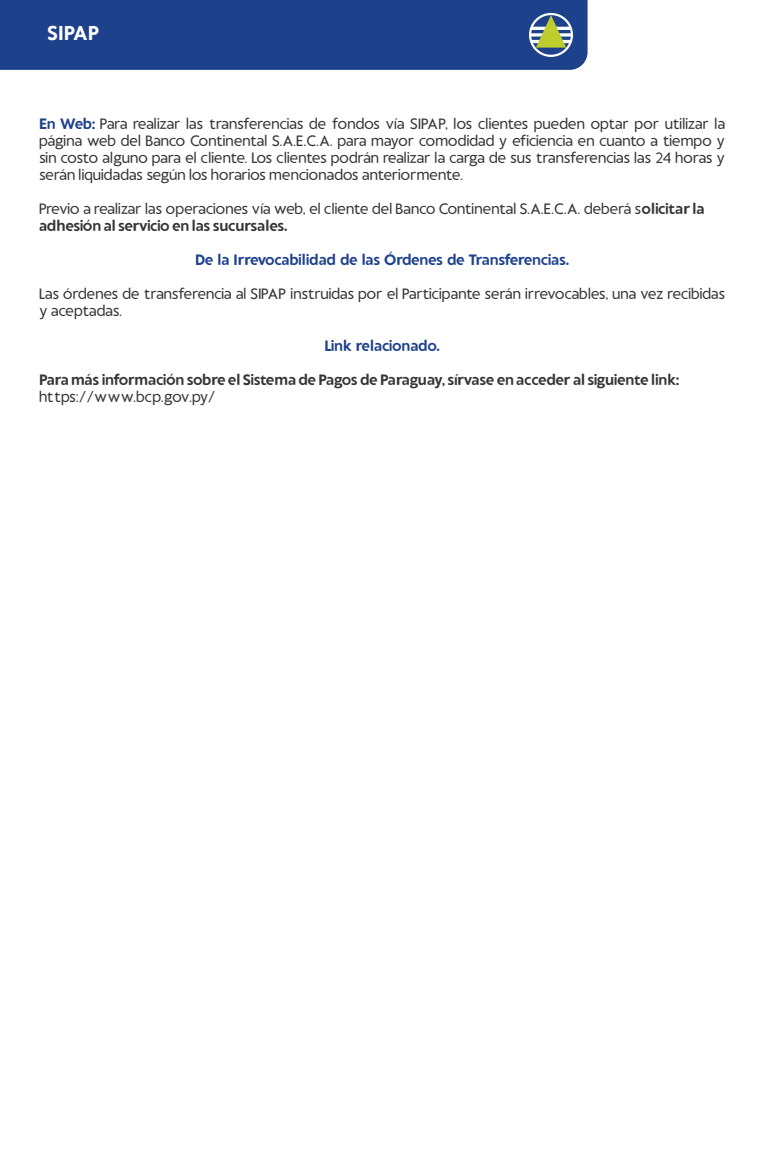
<style>
.page{position:relative;width:765px;height:1170px;background:#fff}
.page>*{position:absolute;margin:0;border:0;box-sizing:border-box;transform-origin:0 0}
.t1{font:700 20px "Conti Sans";color:#fefefe}
.t2{font:15px/17.1px "Conti Sans";letter-spacing:-.025em;color:#373435}
.t3{font:700 15px "Conti Sans";letter-spacing:-.025em;color:#373435}
.t4{font:700 15px "Conti Sans";letter-spacing:-.02em;color:#1e418c}
.s1{font-weight:700;color:#1e418c}
.s2{font-weight:700}
</style>
<div class="page">
<div style="left:0;top:0;width:588px;height:70px;background:#1e418c"></div>
<div style="left:529px;top:13px;width:44px;height:44px;background:#fefefe;border-radius:50%"></div>
<svg style="left:531px;top:15px;width:40px;height:40px"></svg>
<h1 class="t1" style="left:47px;top:25px;width:53px">SIPAP</h1>
<p class="t2" style="left:39px;top:116px;width:688px;text-align:justify"><span class="s1">En Web:</span> Para realizar las transferencias de fondos vía SIPAP, los clientes pueden optar por utilizar la página web del Banco Continental S.A.E.C.A. para mayor comodidad y eficiencia en cuanto a tiempo y sin costo alguno para el cliente. Los clientes podrán realizar la carga de sus transferencias las 24 horas y serán liquidadas según los horarios mencionados anteriormente.</p>
<p class="t3" style="left:39px;top:220px;width:250px">adhesión al servicio en las sucursales.</p>
<p class="t2" style="left:39px;top:202px;width:667px">Previo a realizar las operaciones vía web, el cliente del Banco Continental S.A.E.C.A. deberá s<span class="s2">olicitar la</span></p>
<p class="t4" style="left:195px;top:254px;width:376px">De la Irrevocabilidad de las Órdenes de Transferencias.</p>
<p class="t2" style="left:39px;top:287px;width:688px">Las órdenes de transferencia al SIPAP instruidas por el Participante serán irrevocables, una vez recibidas y aceptadas.</p>
<p class="t4" style="left:324px;top:339px;width:117px">Link relacionado.</p>
<p class="t3" style="left:39px;top:373px;width:642px">Para más información sobre el Sistema de Pagos de Paraguay, sírvase en acceder al siguiente link:</p>
<p class="t2" style="left:39px;top:389px;width:178px">https://www.bcp.gov.py/</p>
</div>
